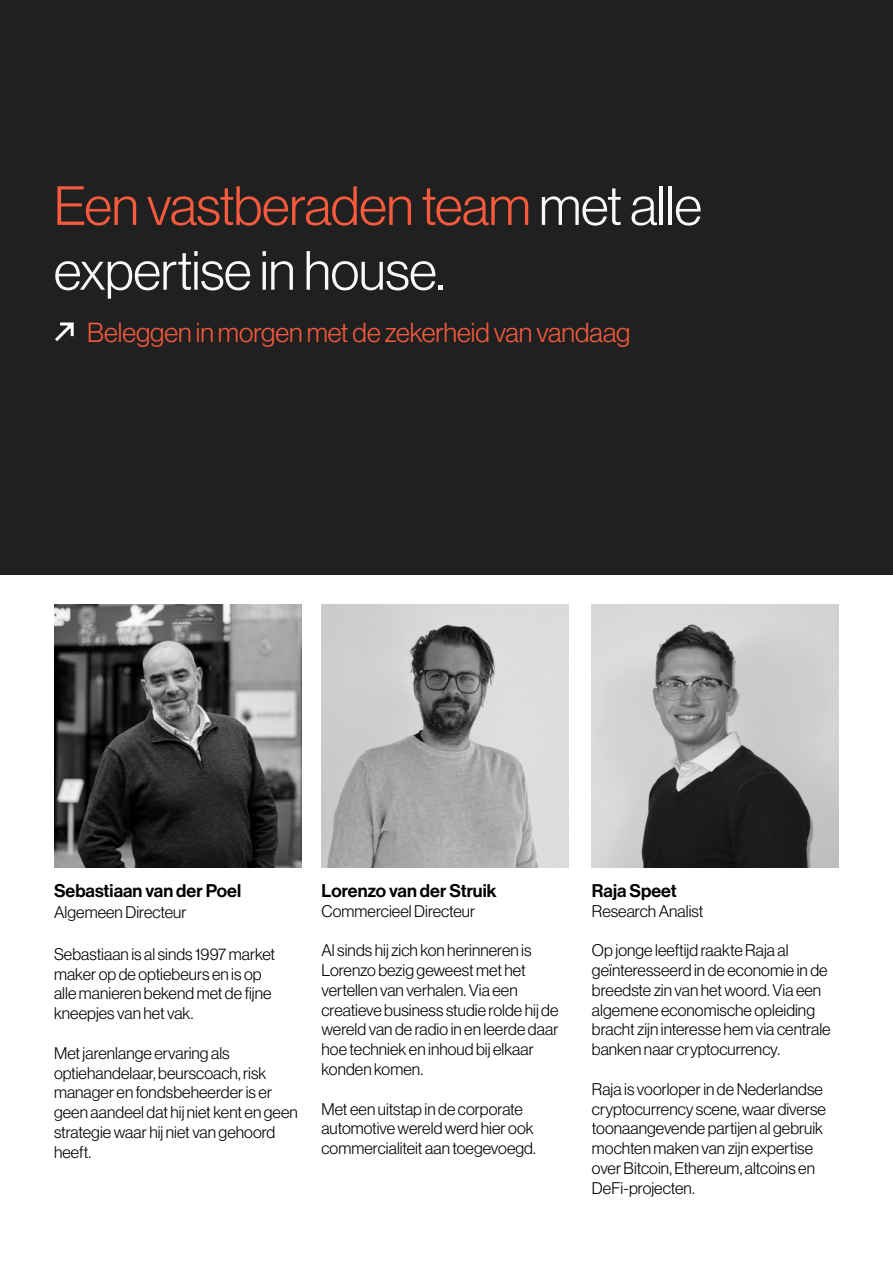
<style>
.page{position:relative;width:893px;height:1263px;background:#fff}
.page>*{position:absolute;margin:0;border:0;box-sizing:border-box;transform-origin:0 0}
.t1{font:300 54px/64.8px "Neue Haas Display";letter-spacing:-.01em;color:#f9f9f9}
.t2{font:300 27px "Neue Haas Display";color:#f75a3d}
.t3{font:18px "Neue Haas Display Mediu";color:#000}
.t4{font:300 16.5px/19.8px "Neue Haas Display";letter-spacing:.005em;color:#000}
.s1{color:#f75a3d}
</style>
<div class="page">
<div style="left:0;top:0;width:893px;height:575px;background:#202020"></div>
<svg style="left:55px;top:322px;width:19px;height:19px"></svg>
<img style="left:54px;top:605px;width:247px;height:262px">
<img style="left:321px;top:605px;width:247px;height:262px">
<img style="left:592px;top:605px;width:247px;height:262px">
<h1 class="t1" style="left:54px;top:174px;width:649px"><span class="s1">Een vastberaden team</span> met alle expertise in house.</h1>
<h2 class="t2" style="left:87px;top:317px;width:545px">Beleggen in morgen met de zekerheid van vandaag</h2>
<p class="t3" style="left:54px;top:880px;width:189px">Sebastiaan van der Poel</p>
<p class="t4" style="left:54px;top:903px;width:134px">Algemeen Directeur</p>
<p class="t4" style="left:54px;top:944px;width:223px">Sebastiaan is al sinds 1997 market maker op de optiebeurs en is op alle manieren bekend met de fijne kneepjes van het vak.</p>
<p class="t4" style="left:54px;top:1043px;width:245px">Met jarenlange ervaring als optiehandelaar, beurscoach, risk manager en fondsbeheerder is er geen aandeel dat hij niet kent en geen strategie waar hij niet van gehoord heeft.</p>
<p class="t3" style="left:321px;top:880px;width:177px">Lorenzo van der Struik</p>
<p class="t4" style="left:321px;top:901px;width:155px">Commercieel Directeur</p>
<p class="t4" style="left:321px;top:940px;width:239px">Al sinds hij zich kon herinneren is<br>Lorenzo bezig geweest met het vertellen van verhalen. Via een creatieve business studie rolde hij de wereld van de radio in en leerde daar hoe techniek en inhoud bij elkaar konden komen.</p>
<p class="t4" style="left:321px;top:1099px;width:216px">Met een uitstap in de corporate automotive wereld werd hier ook commercialiteit aan toegevoegd.</p>
<p class="t3" style="left:592px;top:880px;width:86px">Raja Speet</p>
<p class="t4" style="left:592px;top:901px;width:113px">Research Analist</p>
<p class="t4" style="left:592px;top:940px;width:240px">Op jonge leeftijd raakte Raja al geïnteresseerd in de economie in de breedste zin van het woord. Via een algemene economische opleiding bracht zijn interesse hem via centrale banken naar cryptocurrency.</p>
<p class="t4" style="left:592px;top:1079px;width:235px">Raja is voorloper in de Nederlandse cryptocurrency scene, waar diverse toonaangevende partijen al gebruik mochten maken van zijn expertise over Bitcoin, Ethereum, altcoins en<br>DeFi-projecten.</p>
</div>
